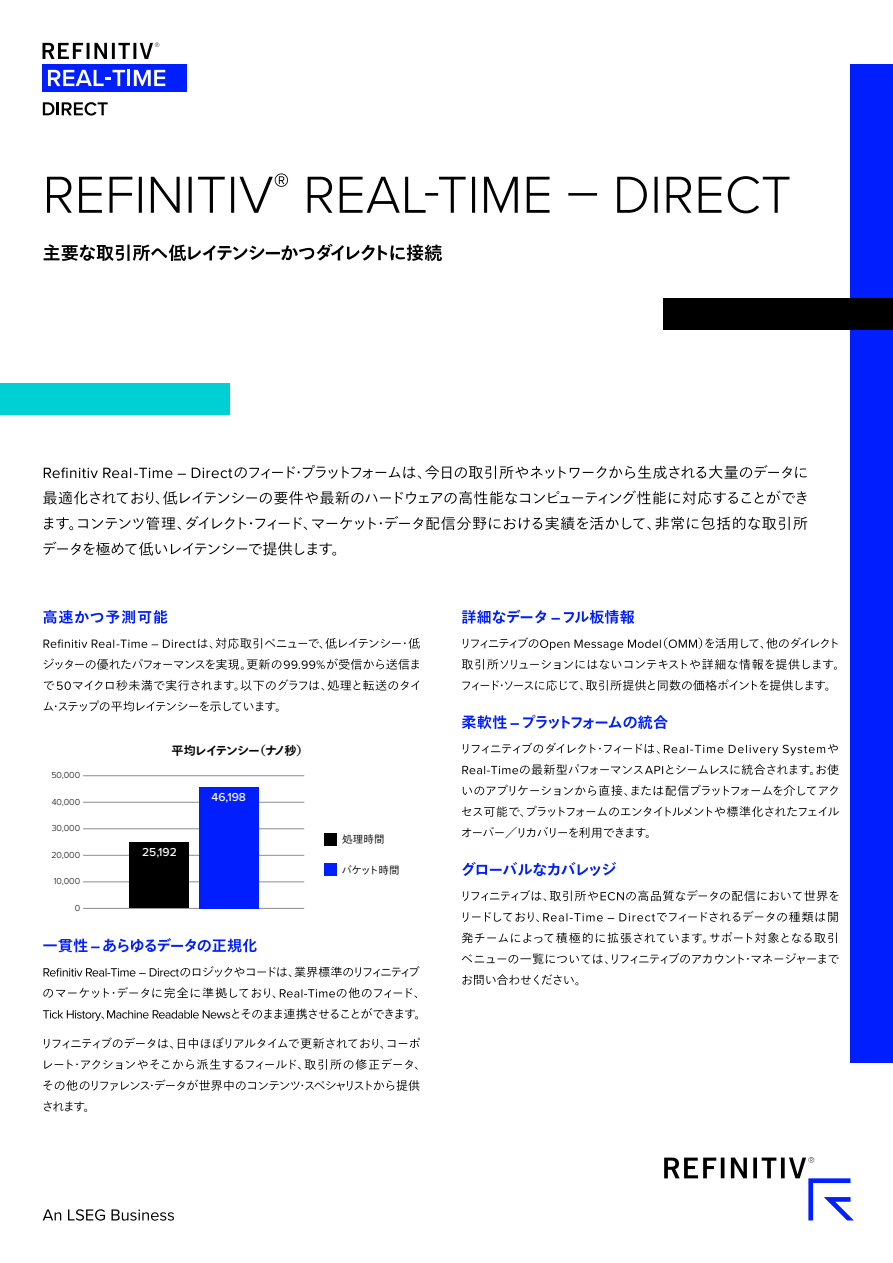
<style>
.page{position:relative;width:893px;height:1263px;background:#fff}
.page>*{position:absolute;margin:0;border:0;box-sizing:border-box;transform-origin:0 0}
.t1{font:700 12px "Tazugane Gothic Std N";letter-spacing:-.105em;color:#000}
.t2{font:500 12px "Proxima Nova";color:#fff}
.t3{font:300 10.5px "Tazugane Gothic Std N";letter-spacing:-.02em;color:#000}
.t4{font:300 9px "Proxima Nova";color:#000}
</style>
<div class="page">
<div style="left:850px;top:64px;width:43px;height:999px;background:#001eff"></div>
<div style="left:0;top:383px;width:230px;height:32px;background:#00d0d4"></div>
<div style="left:663px;top:298px;width:230px;height:32px;background:#000"></div>
<svg style="left:44px;top:244px;width:398px;height:17px"></svg>
<svg style="left:47px;top:173px;width:742px;height:40px"></svg>
<div style="left:325px;top:834px;width:12px;height:12px;background:#000"></div>
<div style="left:325px;top:863px;width:12px;height:12px;background:#001eff"></div>
<hr style="left:83px;top:775px;width:221px;height:1px;background:#8c8c8c">
<hr style="left:83px;top:802px;width:221px;height:1px;background:#8c8c8c">
<hr style="left:83px;top:828px;width:221px;height:1px;background:#8c8c8c">
<hr style="left:83px;top:855px;width:221px;height:1px;background:#8c8c8c">
<hr style="left:83px;top:881px;width:221px;height:1px;background:#8c8c8c">
<hr style="left:83px;top:908px;width:221px;height:1px;background:#8c8c8c">
<div style="left:130px;top:842px;width:59px;height:66px;background:#000"></div>
<div style="left:199px;top:787px;width:59px;height:121px;background:#001eff"></div>
<svg style="left:43px;top:1209px;width:131px;height:12px"></svg>
<svg style="left:664px;top:1157px;width:190px;height:63px"></svg>
<div style="left:43px;top:64px;width:144px;height:28px;background:#001fff"></div>
<svg style="left:48px;top:70px;width:117px;height:16px"></svg>
<svg style="left:43px;top:102px;width:65px;height:14px"></svg>
<svg style="left:43px;top:43px;width:116px;height:16px"></svg>
<svg style="left:43px;top:541px;width:293px;height:15px"></svg>
<svg style="left:44px;top:516px;width:763px;height:14px"></svg>
<svg style="left:43px;top:490px;width:763px;height:15px"></svg>
<svg style="left:44px;top:465px;width:763px;height:14px"></svg>
<svg style="left:44px;top:700px;width:235px;height:12px"></svg>
<svg style="left:44px;top:679px;width:375px;height:12px"></svg>
<svg style="left:44px;top:658px;width:375px;height:12px"></svg>
<svg style="left:43px;top:638px;width:377px;height:11px"></svg>
<svg style="left:43px;top:610px;width:124px;height:14px"></svg>
<svg style="left:462px;top:974px;width:116px;height:11px"></svg>
<svg style="left:462px;top:953px;width:377px;height:11px"></svg>
<svg style="left:462px;top:932px;width:375px;height:11px"></svg>
<svg style="left:463px;top:911px;width:375px;height:11px"></svg>
<svg style="left:463px;top:890px;width:376px;height:11px"></svg>
<svg style="left:462px;top:862px;width:154px;height:14px"></svg>
<svg style="left:462px;top:827px;width:187px;height:11px"></svg>
<svg style="left:462px;top:806px;width:377px;height:11px"></svg>
<svg style="left:463px;top:785px;width:375px;height:11px"></svg>
<svg style="left:462px;top:764px;width:377px;height:11px"></svg>
<svg style="left:463px;top:743px;width:375px;height:12px"></svg>
<svg style="left:462px;top:715px;width:206px;height:14px"></svg>
<svg style="left:462px;top:679px;width:366px;height:12px"></svg>
<svg style="left:462px;top:659px;width:375px;height:11px"></svg>
<svg style="left:463px;top:637px;width:375px;height:13px"></svg>
<svg style="left:462px;top:609px;width:172px;height:15px"></svg>
<svg style="left:44px;top:1101px;width:43px;height:11px"></svg>
<svg style="left:43px;top:1079px;width:377px;height:12px"></svg>
<svg style="left:44px;top:1058px;width:374px;height:12px"></svg>
<svg style="left:44px;top:1037px;width:376px;height:12px"></svg>
<svg style="left:43px;top:1008px;width:375px;height:13px"></svg>
<svg style="left:43px;top:987px;width:374px;height:11px"></svg>
<svg style="left:43px;top:966px;width:377px;height:11px"></svg>
<svg style="left:43px;top:938px;width:214px;height:14px"></svg>
<p class="t4" style="left:51px;top:768px;width:30px">50,000</p>
<p class="t4" style="left:52px;top:795px;width:30px">40,000</p>
<p class="t4" style="left:52px;top:821px;width:30px">30,000</p>
<p class="t4" style="left:51px;top:848px;width:30px">20,000</p>
<p class="t4" style="left:54px;top:874px;width:28px">10,000</p>
<p class="t4" style="left:75px;top:901px;width:7px">0</p>
<h1 class="t1" style="left:172px;top:742px;width:139px">平均レイテンシー（ナノ秒）</h1>
<h1 class="t2" style="left:142px;top:843px;width:36px">25,192</h1>
<h1 class="t2" style="left:212px;top:787px;width:36px">46,198</h1>
<p class="t3" style="left:342px;top:832px;width:44px">処理時間</p>
<p class="t3" style="left:342px;top:862px;width:59px">パケット時間</p>
</div>
